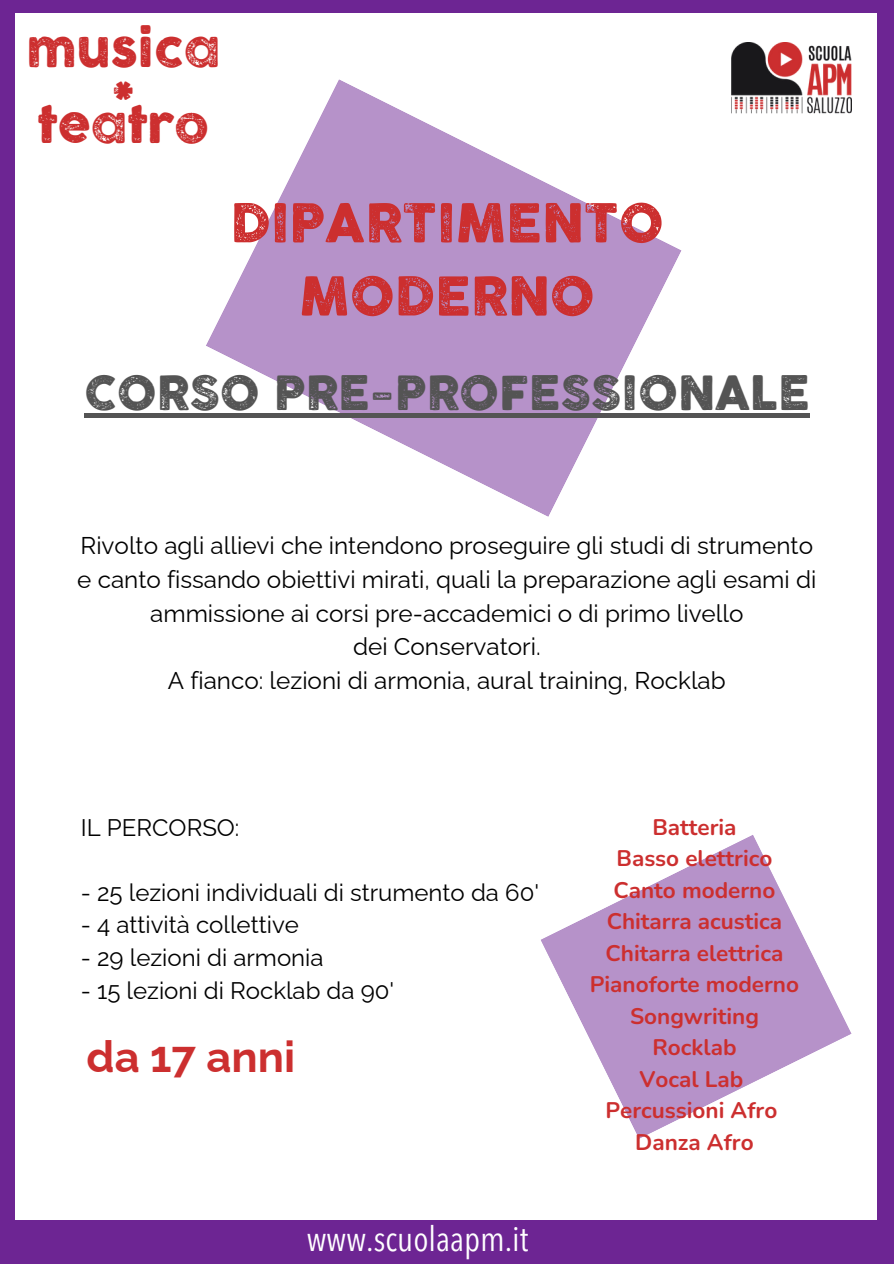
<style>
.page{position:relative;width:894px;height:1264px;background:#fff}
.page>*{position:absolute;margin:0;border:0;box-sizing:border-box;transform-origin:0 0}
.t1{font:52.5px/73.2px "COCOGOOSELETTERPRESS";color:#cc2f2f;text-align:center}
.t2{font:46.95px/38.2px "COCOGOOSELETTERPRESS";color:#cc2f2f;text-align:center}
.t3{font:46.5px "COCOGOOSELETTERPRESS";color:#545454}
.t4{font:700 43.5px "Raleway";color:#cc2f2f}
.t5{font:condensed 34.5px "Avenir Next LT Pro";color:#fff}
.t6{font:24.3px/33.8px "Raleway";color:#000;text-align:center}
.t7{font:24px "Raleway";color:#000}
.t8{font:700 22.5px/31.5px "Nunito";color:#cc2f2f;text-align:center}
</style>
<div class="page">
<div style="left:0;top:1220px;width:893px;height:43px;background:#6d2593"></div>
<svg style="left:541px;top:835px;width:310px;height:303px;fill:#b692c9"></svg>
<div style="left:0;top:0;width:893px;height:13px;background:#6d2593"></div>
<div style="left:877px;top:0;width:16px;height:1263px;background:#6d2593"></div>
<div style="left:0;top:0;width:15px;height:1263px;background:#6d2593"></div>
<img style="left:731px;top:42px;width:120px;height:72px">
<svg style="left:206px;top:79px;width:475px;height:438px;fill:#b692c9"></svg>
<div style="left:84px;top:413px;width:725px;height:5px;background:#545454"></div>
<h2 class="t2" style="left:27px;top:31px;width:195px">musica * teatro</h2>
<h1 class="t1" style="left:230px;top:186px;width:434px">DIPARTIMENTO<br>MODERNO</h1>
<h3 class="t3" style="left:84px;top:360px;width:726px">CORSO PRE-PROFESSIONALE</h3>
<p class="t6" style="left:77px;top:528px;width:740px">Rivolto agli allievi che intendono proseguire gli studi di strumento e canto fissando obiettivi mirati, quali la preparazione agli esami di ammissione ai corsi pre-accademici o di primo livello<br>dei Conservatori.<br>A fianco: lezioni di armonia, aural training, Rocklab</p>
<p class="t7" style="left:81px;top:813px;width:160px">IL PERCORSO:</p>
<p class="t7" style="left:81px;top:878px;width:459px">- 25 lezioni individuali di strumento da 60'</p>
<p class="t7" style="left:81px;top:910px;width:219px">- 4 attività collettive</p>
<p class="t7" style="left:81px;top:943px;width:244px">- 29 lezioni di armonia</p>
<p class="t7" style="left:81px;top:976px;width:315px">- 15 lezioni di Rocklab da 90'</p>
<h3 class="t4" style="left:87px;top:1031px;width:210px">da 17 anni</h3>
<h3 class="t5" style="left:306px;top:1224px;width:223px">www.scuolaapm.it</h3>
<p class="t8" style="left:589px;top:811px;width:211px">Batteria<br>Basso elettrico<br>Canto moderno<br>Chitarra acustica<br>Chitarra elettrica<br>Pianoforte moderno<br>Songwriting<br>Rocklab<br>Vocal Lab<br>Percussioni Afro<br>Danza Afro</p>
</div>
